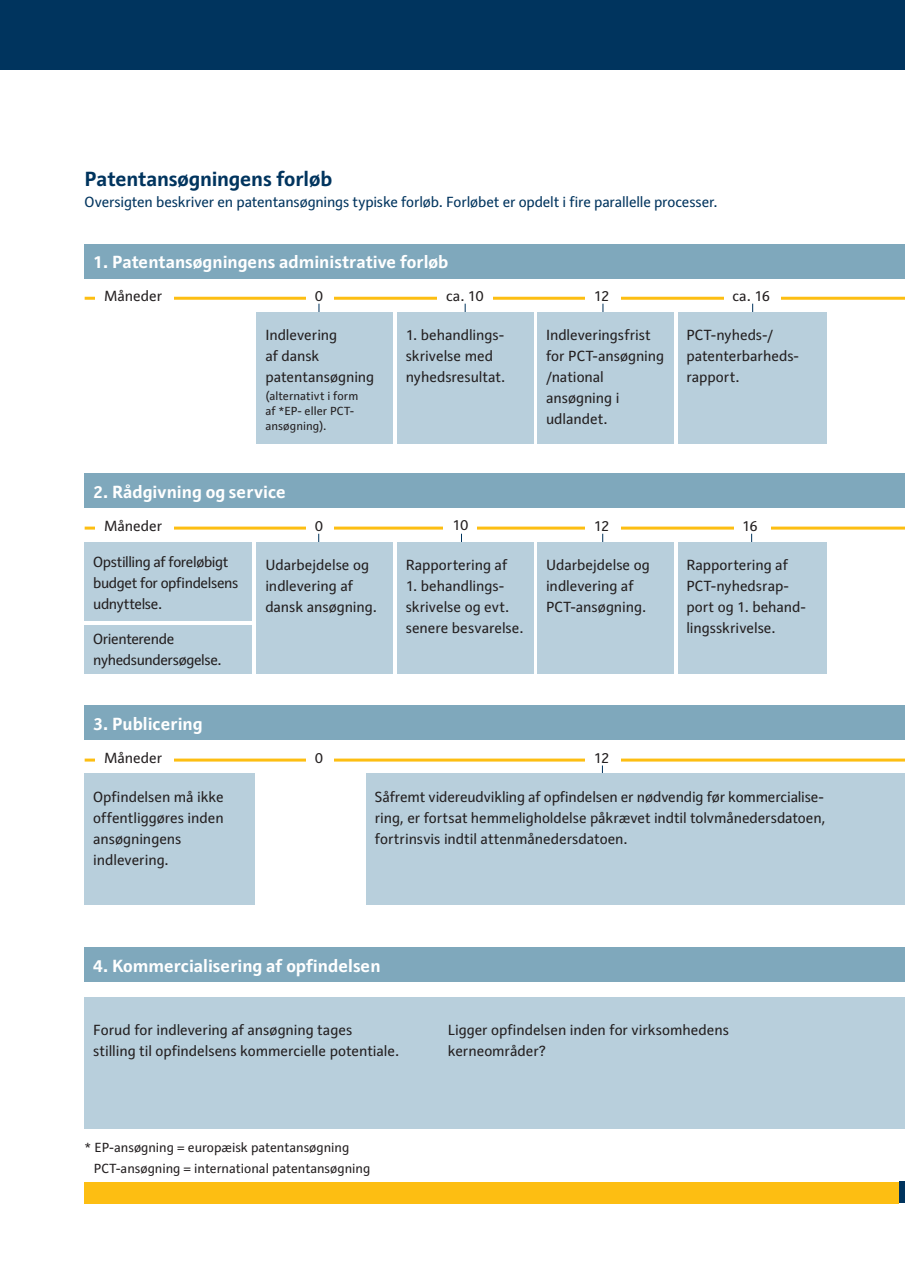
<style>
.page{position:relative;width:905px;height:1275px;background:#fff}
.page>*{position:absolute;margin:0;border:0;box-sizing:border-box;transform-origin:0 0}
.Overskrift{font:700 21px "Raldo";letter-spacing:-.01em;color:#00345e}
.t1{font:700 18px "Raldo";color:#fff}
.t2{font:15px/21px "Raldo";letter-spacing:-.005em;color:#231f20}
.Brødtekst{font:15px "Raldo";letter-spacing:-.01em;color:#00345e}
.t3{font:15px/21px "Raldo";letter-spacing:-.025em;color:#231f20}
.t4{font:15px/21px "Raldo";letter-spacing:-.03em;color:#231f20}
.t5{font:13.5px "Raldo";color:#231f20}
.t6{font:12px/15px "Raldo";letter-spacing:.005em;color:#231f20}
</style>
<div class="page">
<div style="left:0;top:0;width:905px;height:70px;background:#00345e"></div>
<div style="left:85px;top:1182px;width:814px;height:21px;background:#fdbe12"></div>
<div style="left:899px;top:1182px;width:6px;height:21px;background:#00345e"></div>
<div style="left:85px;top:997px;width:367px;height:132px;background:#b8cfdc"></div>
<div style="left:85px;top:948px;width:820px;height:34px;background:#7fa8bc"></div>
<div style="left:439px;top:997px;width:466px;height:132px;background:#b8cfdc"></div>
<div style="left:85px;top:244px;width:820px;height:34px;background:#7fa8bc"></div>
<hr style="left:85px;top:297px;width:820px;height:3px;background:#fdbe12">
<div style="left:306px;top:290px;width:27px;height:17px;background:#fff"></div>
<div style="left:437px;top:290px;width:56px;height:17px;background:#fff"></div>
<div style="left:585px;top:290px;width:36px;height:13px;background:#fff"></div>
<div style="left:724px;top:290px;width:56px;height:17px;background:#fff"></div>
<div style="left:397px;top:312px;width:136px;height:132px;background:#b8cfdc"></div>
<div style="left:537px;top:312px;width:137px;height:132px;background:#b8cfdc"></div>
<div style="left:678px;top:312px;width:148px;height:132px;background:#b8cfdc"></div>
<div style="left:96px;top:290px;width:78px;height:17px;background:#fff"></div>
<div style="left:85px;top:705px;width:820px;height:34px;background:#7fa8bc"></div>
<hr style="left:85px;top:758px;width:820px;height:3px;background:#fdbe12">
<div style="left:306px;top:751px;width:27px;height:18px;background:#fff"></div>
<div style="left:585px;top:751px;width:36px;height:14px;background:#fff"></div>
<div style="left:85px;top:773px;width:170px;height:132px;background:#b8cfdc"></div>
<div style="left:366px;top:773px;width:539px;height:132px;background:#b8cfdc"></div>
<div style="left:96px;top:752px;width:78px;height:17px;background:#fff"></div>
<div style="left:85px;top:474px;width:820px;height:34px;background:#7fa8bc"></div>
<hr style="left:85px;top:527px;width:820px;height:3px;background:#fdbe12">
<div style="left:306px;top:519px;width:27px;height:18px;background:#fff"></div>
<div style="left:443px;top:519px;width:34px;height:18px;background:#fff"></div>
<div style="left:585px;top:519px;width:36px;height:14px;background:#fff"></div>
<div style="left:734px;top:519px;width:36px;height:18px;background:#fff"></div>
<div style="left:85px;top:542px;width:167px;height:78px;background:#b8cfdc"></div>
<div style="left:85px;top:625px;width:167px;height:49px;background:#b8cfdc"></div>
<div style="left:257px;top:542px;width:136px;height:132px;background:#b8cfdc"></div>
<div style="left:397px;top:542px;width:136px;height:132px;background:#b8cfdc"></div>
<div style="left:537px;top:542px;width:137px;height:132px;background:#b8cfdc"></div>
<div style="left:678px;top:542px;width:148px;height:132px;background:#b8cfdc"></div>
<div style="left:96px;top:520px;width:78px;height:18px;background:#fff"></div>
<div style="left:257px;top:312px;width:136px;height:132px;background:#b8cfdc"></div>
<p class="Overskrift" style="left:85px;top:166px;width:249px">Patentansøgningens forløb</p>
<p class="Brødtekst" style="left:85px;top:193px;width:634px">Oversigten beskriver en patentansøgnings typiske forløb. Forløbet er opdelt i fire parallelle processer.</p>
<p class="t1" style="left:93px;top:251px;width:357px">1. Patentansøgningens administrative forløb</p>
<p class="t2" style="left:315px;top:285px;width:10px">0</p>
<p class="t2" style="left:446px;top:285px;width:39px">ca. 10</p>
<p class="t2" style="left:594px;top:285px;width:17px">12</p>
<p class="t2" style="left:732px;top:285px;width:39px">ca. 16</p>
<p class="t2" style="left:406px;top:325px;width:101px">1. behandlings&shy;skrivelse med nyhedsresultat.</p>
<p class="t2" style="left:546px;top:325px;width:120px">Indleveringsfrist for PCT-ansøgning /national ansøgning i udlandet.</p>
<p class="t2" style="left:686px;top:325px;width:114px">PCT-nyheds-/ patenterbarheds-</p>
<p class="t2" style="left:104px;top:285px;width:60px">Måneder</p>
<p class="t2" style="left:265px;top:324px;width:110px">Indlevering<br>af dansk patentansøgning</p>
<p class="t6" style="left:265px;top:388px;width:95px">(alternativt i form af *EP- eller PCT&shy;ansøgning).</p>
<p class="t2" style="left:686px;top:367px;width:55px">rapport.</p>
<p class="t1" style="left:93px;top:481px;width:194px">2. Rådgivning og service</p>
<p class="t2" style="left:104px;top:515px;width:60px">Måneder</p>
<p class="t2" style="left:315px;top:515px;width:10px">0</p>
<p class="t2" style="left:452px;top:515px;width:18px">10</p>
<p class="t2" style="left:594px;top:515px;width:17px">12</p>
<p class="t2" style="left:742px;top:515px;width:17px">16</p>
<p class="t3" style="left:93px;top:551px;width:147px">Opstilling af foreløbigt budget for opfindelsens udnyttelse.</p>
<p class="t4" style="left:93px;top:629px;width:130px">Orienterende nyhedsundersøgelse.</p>
<p class="t1" style="left:93px;top:712px;width:111px">3. Publicering</p>
<p class="t2" style="left:104px;top:747px;width:60px">Måneder</p>
<p class="t2" style="left:93px;top:786px;width:132px">Opfindelsen må ikke offentliggøres inden</p>
<p class="t2" style="left:93px;top:828px;width:90px">ansøgningens</p>
<p class="t2" style="left:93px;top:849px;width:77px">indlevering.</p>
<p class="t2" style="left:265px;top:555px;width:113px">Udarbejdelse og indlevering af dansk ansøgning.</p>
<p class="t2" style="left:406px;top:554px;width:103px">Rapportering af</p>
<p class="t2" style="left:406px;top:575px;width:119px">1. behandlings&shy;skrivelse og evt. senere besvarelse.</p>
<p class="t2" style="left:546px;top:554px;width:105px">Udarbejdelse og indlevering af<br>PCT-ansøgning.</p>
<p class="t2" style="left:686px;top:554px;width:104px">Rapportering af<br>PCT-nyhedsrap-</p>
<p class="t2" style="left:686px;top:596px;width:121px">port og 1. behand&shy;lingsskrivelse.</p>
<p class="t2" style="left:315px;top:747px;width:10px">0</p>
<p class="t2" style="left:594px;top:747px;width:17px">12</p>
<p class="t2" style="left:375px;top:786px;width:450px">Såfremt videreudvikling af opfindelsen er nødvendig før kommercialise-</p>
<p class="t2" style="left:375px;top:807px;width:452px">ring, er fortsat hemmeligholdelse påkrævet indtil tolvmånedersdatoen, fortrinsvis indtil attenmånedersdatoen.</p>
<p class="t1" style="left:93px;top:955px;width:289px">4. Kommercialisering af opfindelsen</p>
<p class="t2" style="left:93px;top:1020px;width:308px">Forud for indlevering af ansøgning tages<br>stilling til opfindelsens kommercielle potentiale.</p>
<p class="t5" style="left:85px;top:1139px;width:266px">* EP-ansøgning = europæisk patentansøgning</p>
<p class="t5" style="left:94px;top:1160px;width:278px">PCT-ansøgning = international patentansøgning</p>
<p class="t2" style="left:448px;top:1020px;width:283px">Ligger opfindelsen inden for virksomhedens kerneområder?</p>
</div>
